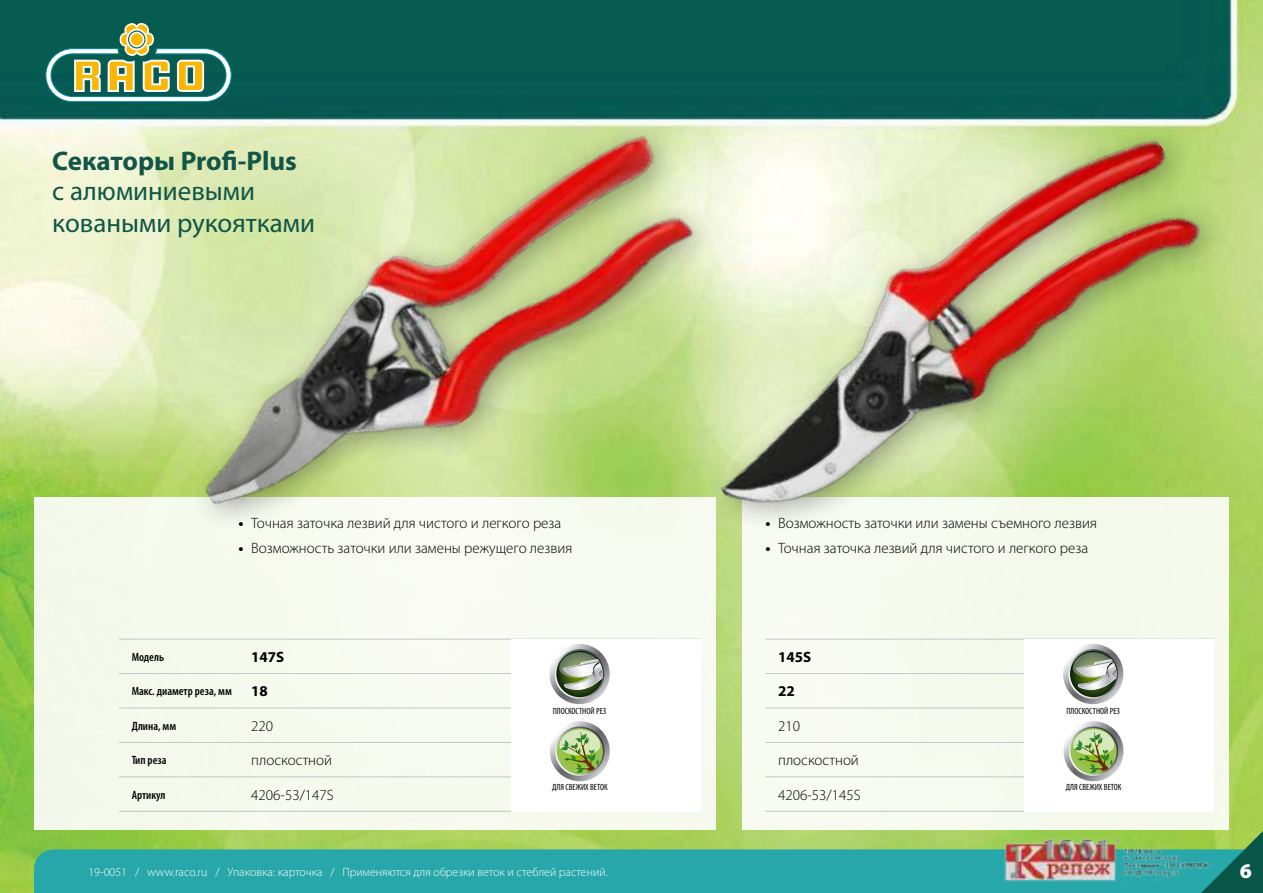
<style>
.page{position:relative;width:1263px;height:893px;background:#fff}
.page>*{position:absolute;margin:0;border:0;box-sizing:border-box;transform-origin:0 0}
.t1{font:27px/32.4px "Myriad Pro";color:#115647}
.t2{font:700 27px "Myriad Pro";color:#115647}
.t3{font:900 21px "Myriad Pro";color:#fff}
.t4{font:300 15px "Myriad Pro";color:#000}
.t5{font:700 15px "Myriad Pro";color:#000}
.t6{font:300 12px "Myriad Pro";color:#fff}
.t7{font:600 condensed 12px "Myriad Pro";color:#000}
.t8{font:condensed 9px "Myriad Pro";color:#000}
.s1{font-weight:700}
</style>
<div class="page">
<img style="left:0;top:0;width:1263px;height:893px">
<div style="left:34px;top:849px;width:1167px;height:44px;background:#27a7a9"></div>
<div style="left:34px;top:497px;width:681px;height:333px;background:#f6faed"></div>
<div style="left:743px;top:497px;width:486px;height:333px;background:#f6faee"></div>
<hr style="left:119px;top:673px;width:120px;height:1px;background:#c3c5c7">
<hr style="left:119px;top:708px;width:120px;height:1px;background:#c3c5c7">
<hr style="left:239px;top:708px;width:461px;height:1px;background:#c3c5c7">
<hr style="left:765px;top:708px;width:449px;height:1px;background:#c3c5c7">
<hr style="left:119px;top:742px;width:120px;height:1px;background:#c3c5c7">
<hr style="left:239px;top:742px;width:461px;height:1px;background:#c3c5c7">
<hr style="left:765px;top:742px;width:449px;height:1px;background:#c3c5c7">
<hr style="left:119px;top:777px;width:120px;height:1px;background:#c3c5c7">
<hr style="left:239px;top:777px;width:461px;height:1px;background:#c3c5c7">
<hr style="left:765px;top:777px;width:449px;height:1px;background:#c3c5c7">
<hr style="left:119px;top:811px;width:120px;height:1px;background:#c3c5c7">
<hr style="left:239px;top:811px;width:461px;height:1px;background:#c3c5c7">
<hr style="left:765px;top:811px;width:449px;height:1px;background:#c3c5c7">
<hr style="left:119px;top:639px;width:120px;height:1px;background:#c3c5c7">
<hr style="left:239px;top:639px;width:461px;height:1px;background:#c3c5c7">
<hr style="left:765px;top:639px;width:449px;height:1px;background:#c3c5c7">
<hr style="left:239px;top:673px;width:461px;height:1px;background:#c3c5c7">
<hr style="left:765px;top:673px;width:449px;height:1px;background:#c3c5c7">
<img style="left:155px;top:100px;width:564px;height:464px">
<img style="left:676px;top:108px;width:543px;height:439px">
<div style="left:1025px;top:639px;width:189px;height:172px;background:#fff"></div>
<svg style="left:1063px;top:721px;width:61px;height:61px"></svg>
<svg style="left:1063px;top:644px;width:61px;height:61px"></svg>
<div style="left:511px;top:639px;width:189px;height:172px;background:#fff"></div>
<svg style="left:550px;top:721px;width:60px;height:61px"></svg>
<svg style="left:549px;top:644px;width:61px;height:61px"></svg>
<svg style="left:45px;top:19px;width:187px;height:83px;background:#5a8b6e"></svg>
<svg style="left:1201px;top:831px;width:62px;height:62px;background:#338159"></svg>
<img style="left:1003px;top:835px;width:211px;height:47px">
<h1 class="t2" style="left:52px;top:143px;width:246px">Секаторы Profi-Plus</h1>
<h1 class="t1" style="left:52px;top:174px;width:264px">с алюминиевыми коваными рукоятками</h1>
<p class="t4" style="left:239px;top:514px;width:324px"><span class="s1">•</span> Точная заточка лезвий для чистого и легкого реза</p>
<p class="t4" style="left:239px;top:539px;width:335px"><span class="s1">•</span> Возможность заточки или замены режущего лезвия</p>
<p class="t4" style="left:765px;top:514px;width:333px"><span class="s1">•</span> Возможность заточки или замены съемного лезвия</p>
<p class="t4" style="left:765px;top:539px;width:324px"><span class="s1">•</span> Точная заточка лезвий для чистого и легкого реза</p>
<p class="t7" style="left:132px;top:650px;width:34px">Модель</p>
<p class="t5" style="left:251px;top:647px;width:35px">147S</p>
<p class="t5" style="left:778px;top:647px;width:35px">145S</p>
<p class="t7" style="left:132px;top:685px;width:102px">Макс. диаметр реза, мм</p>
<p class="t5" style="left:251px;top:682px;width:18px">18</p>
<p class="t5" style="left:778px;top:682px;width:18px">22</p>
<p class="t7" style="left:132px;top:719px;width:46px">Длина, мм</p>
<p class="t4" style="left:251px;top:717px;width:23px">220</p>
<p class="t4" style="left:778px;top:717px;width:23px">210</p>
<p class="t7" style="left:132px;top:754px;width:36px">Тип реза</p>
<p class="t4" style="left:251px;top:751px;width:82px">плоскостной</p>
<p class="t4" style="left:778px;top:751px;width:82px">плоскостной</p>
<p class="t7" style="left:132px;top:788px;width:35px">Артикул</p>
<p class="t4" style="left:251px;top:786px;width:84px">4206-53/147S</p>
<p class="t4" style="left:778px;top:786px;width:84px">4206-53/145S</p>
<p class="t8" style="left:553px;top:705px;width:55px">ПЛОСКОСТНОЙ РЕЗ</p>
<p class="t8" style="left:552px;top:782px;width:57px">ДЛЯ СВЕЖИХ ВЕТОК</p>
<p class="t8" style="left:1066px;top:705px;width:55px">ПЛОСКОСТНОЙ РЕЗ</p>
<p class="t8" style="left:1066px;top:782px;width:57px">ДЛЯ СВЕЖИХ ВЕТОК</p>
<p class="t6" style="left:88px;top:865px;width:521px">19-0051 / www.raco.ru / Упаковка: карточка / Применяются для обрезки веток и стеблей растений.</p>
<h2 class="t3" style="left:1240px;top:856px;width:14px">6</h2>
</div>
